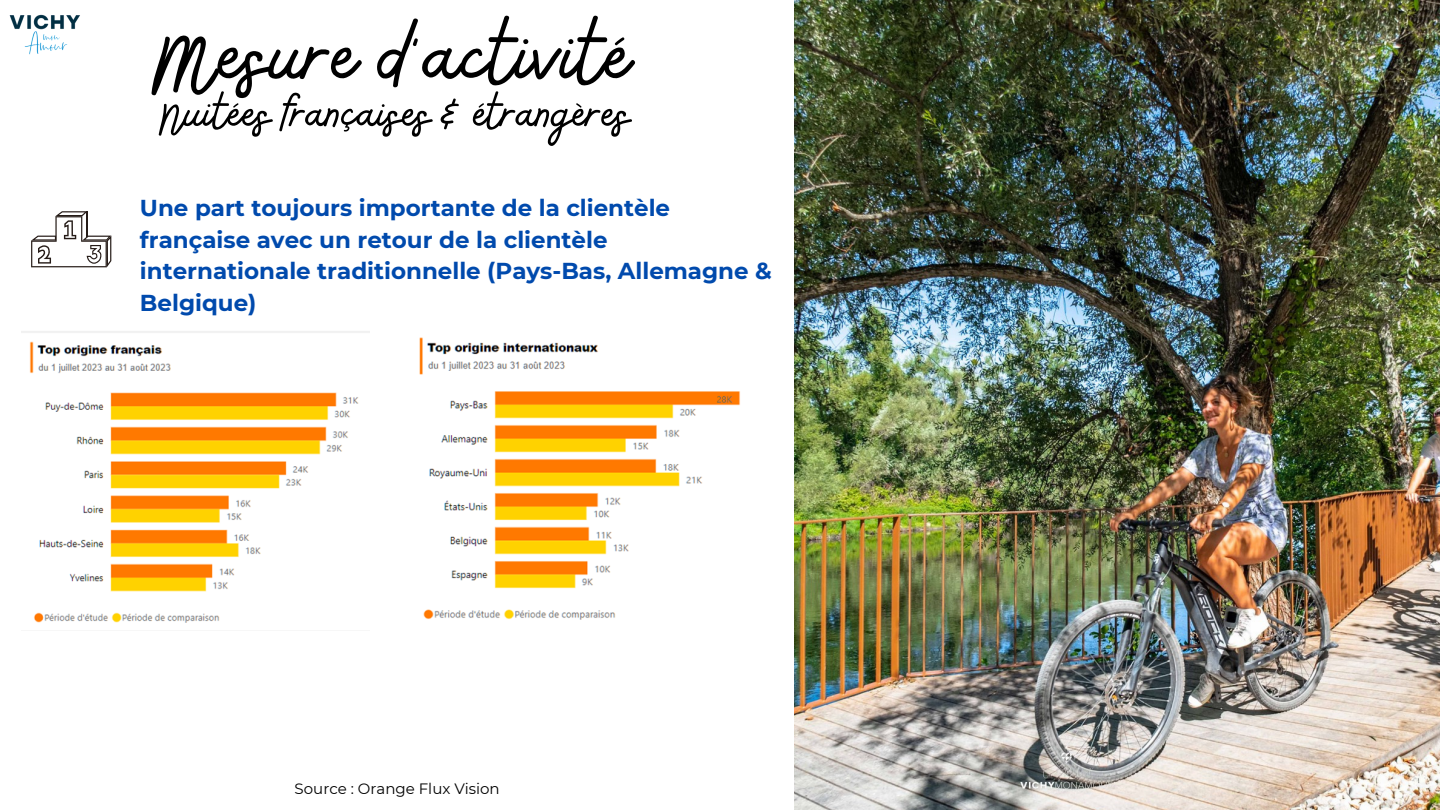
<style>
.page{position:relative;width:1440px;height:810px;background:#fff}
.page>*{position:absolute;margin:0;border:0;box-sizing:border-box;transform-origin:0 0}
.t1{font:95.7px "Bellaboo";color:#000}
.t2{font:52.7px "Bellaboo";color:#000}
.t3{font:700 23px/31.5px "Montserrat";color:#004aad}
.t4{font:15px "Montserrat";color:#000}
</style>
<div class="page">
<img style="left:794px;top:0;width:646px;height:810px">
<svg style="left:31px;top:211px;width:80px;height:56px"></svg>
<img style="left:21px;top:331px;width:348px;height:292px">
<img style="left:419px;top:337px;width:321px;height:283px">
<img style="left:9px;top:14px;width:71px;height:41px">
<p class="t1" style="left:161px;top:-6px;width:471px">Mesure d’activité</p>
<p class="t2" style="left:163px;top:80px;width:469px">Nuitées françaises &amp; étrangères</p>
<p class="t3" style="left:140px;top:192px;width:633px">Une part toujours importante de la clientèle française avec un retour de la clientèle internationale traditionnelle (Pays-Bas, Allemagne &amp; Belgique)</p>
<p class="t4" style="left:295px;top:780px;width:207px">Source : Orange Flux Vision</p>
</div>
